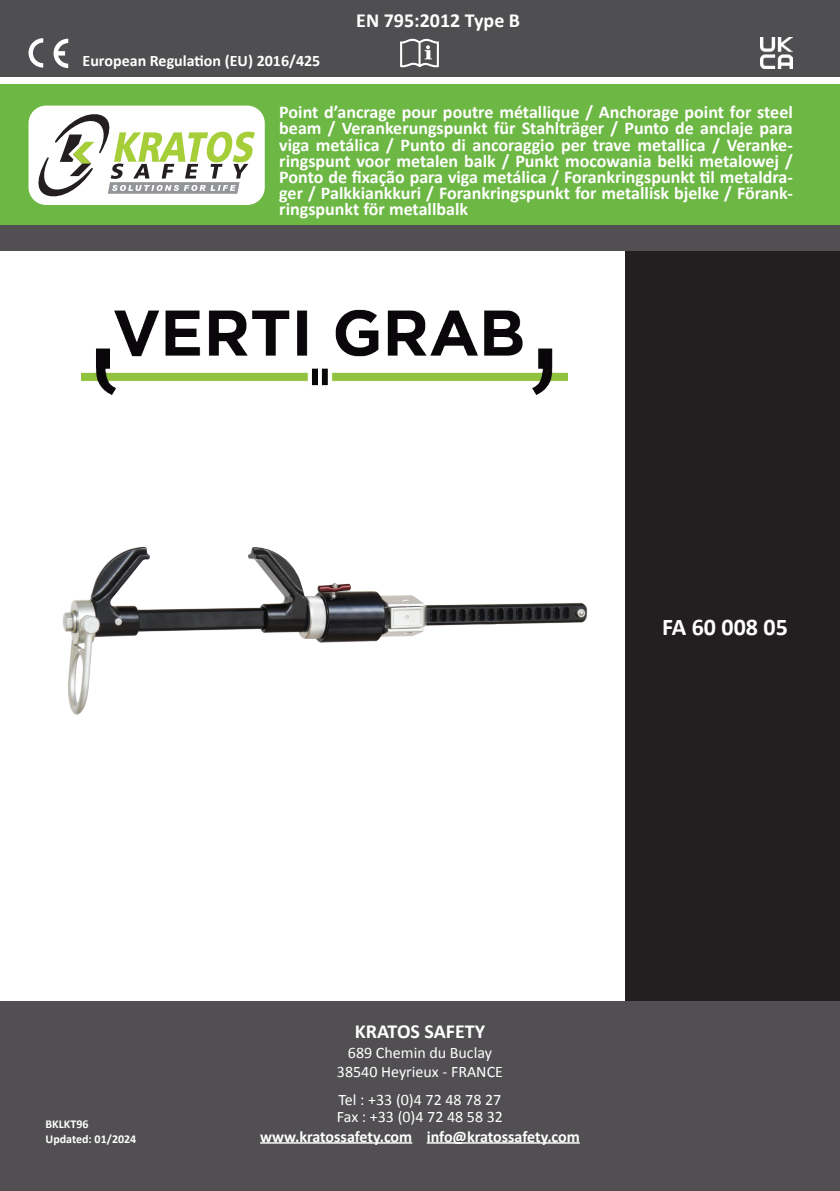
<style>
.page{position:relative;width:840px;height:1191px;background:#fff}
.page>*{position:absolute;margin:0;border:0;box-sizing:border-box;transform-origin:0 0}
.t1{font:700 24px "Calibri";color:#fff}
.t2{font:700 20px "Calibri";color:#fff}
.t3{font:700 18px/16px "Calibri";color:#fff;text-align:justify}
.t4{font:16px/19.4px "Calibri";color:#fff;text-align:center}
.t5{font:700 16px "Calibri";color:#fff}
.t6{font:700 12px/14.4px "Calibri";color:#fff}
</style>
<div class="page">
<div style="left:625px;top:251px;width:214px;height:751px;background:#231f20"></div>
<div style="left:0;top:1001px;width:839px;height:190px;background:#514f52"></div>
<div style="left:0;top:0;width:839px;height:77px;background:#4f4f52"></div>
<div style="left:0;top:85px;width:839px;height:140px;background:#6db844"></div>
<div style="left:0;top:225px;width:839px;height:25px;background:#514f52"></div>
<svg style="left:400px;top:38px;width:38px;height:30px"></svg>
<svg style="left:29px;top:38px;width:39px;height:30px"></svg>
<div style="left:29px;top:106px;width:235px;height:99px;background:#fff;border-radius:18px"></div>
<hr style="left:260px;top:1142px;width:152px;height:1px;background:#fff">
<hr style="left:426px;top:1142px;width:153px;height:1px;background:#fff">
<svg style="left:33px;top:107px;width:222px;height:96px"></svg>
<img style="left:63px;top:546px;width:524px;height:169px">
<img style="left:760px;top:37px;width:31px;height:32px">
<img style="left:81px;top:309px;width:486px;height:85px">
<p class="t5" style="left:82px;top:51px;width:239px">European Regulation (EU) 2016/425</p>
<p class="t2" style="left:356px;top:8px;width:165px">EN 795:2012 Type B</p>
<p class="t3" style="left:279px;top:104px;width:515px">Point d’ancrage pour poutre métallique / Anchorage point for steel beam / Verankerungspunkt für Stahlträger / Punto de anclaje para viga metálica / Punto di ancoraggio per trave metallica / Veranke&shy;ringspunt voor metalen balk / Punkt mocowania belki metalowej / Ponto de fixação para viga metálica / Forankringspunkt til metaldra&shy;ger / Palkkiankkuri / Forankringspunkt for metallisk bjelke / Förank&shy;ringspunkt för metallbalk</p>
<h1 class="t1" style="left:661px;top:612px;width:127px">FA 60 008 05</h1>
<p class="t6" style="left:46px;top:1116px;width:92px">BKLKT96<br>Updated: 01/2024</p>
<p class="t2" style="left:354px;top:1019px;width:132px">KRATOS SAFETY</p>
<p class="t4" style="left:337px;top:1042px;width:167px">689 Chemin du Buclay<br>38540 Heyrieux - FRANCE</p>
<p class="t4" style="left:337px;top:1090px;width:167px;line-height:17.4px;text-align:left">Tel : +33 (0)4 72 48 78 27<br>Fax : +33 (0)4 72 48 58 32</p>
<p class="t5" style="left:260px;top:1126px;width:321px">www.kratossafety.com info@kratossafety.com</p>
</div>
